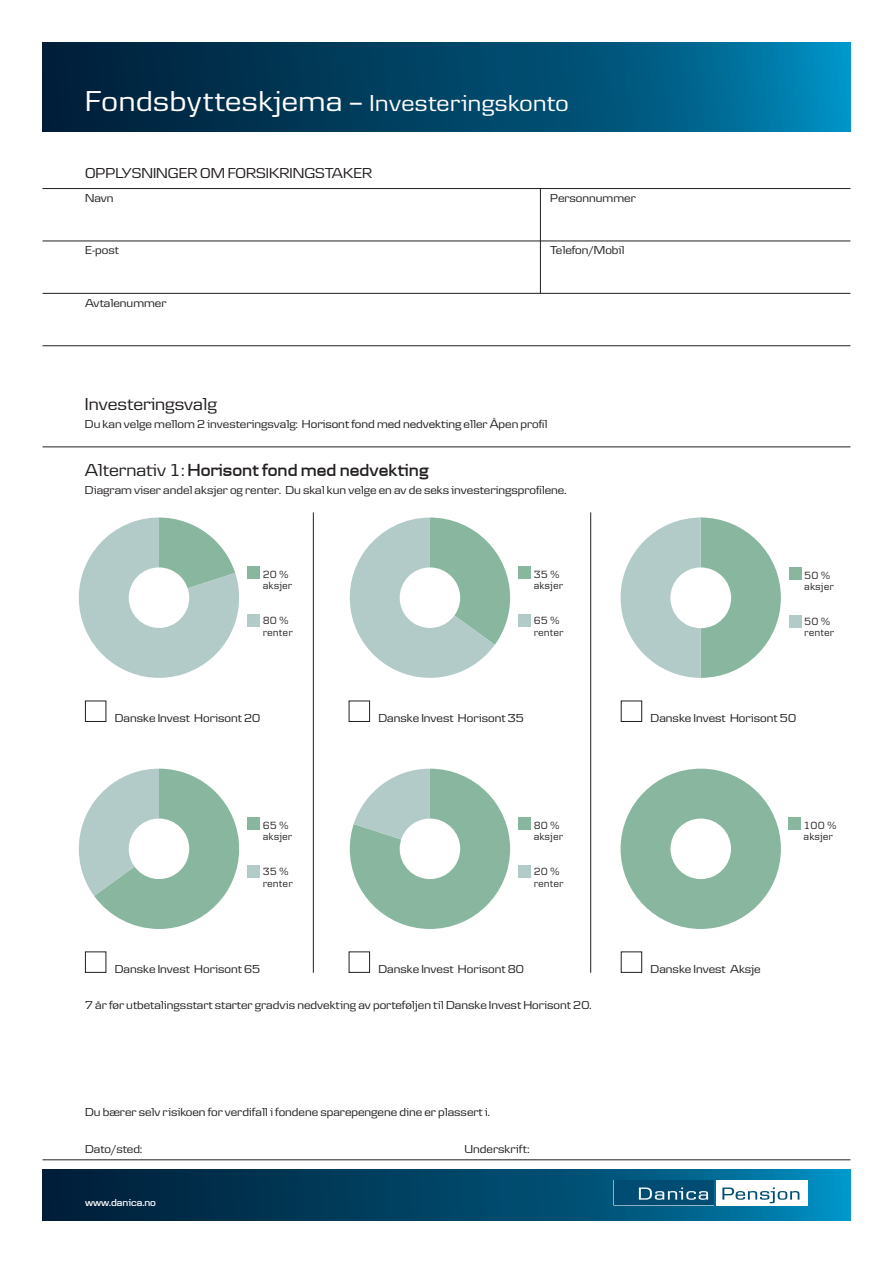
<style>
.page{position:relative;width:893px;height:1263px;background:#fff}
.page>*{position:absolute;margin:0;border:0;box-sizing:border-box;transform-origin:0 0}
.t1{font:30px "Danske Headline";letter-spacing:.02em;color:#fff}
.t2{font:700 18px "Danske Headline";color:#231f20}
.t3{font:18px "Danske Headline";color:#231f20}
.t4{font:15px "Danske Headline";color:#231f20}
.t5{font:12px "Danske Headline";color:#231f20}
.t6{font:10.8px/11.6px "Danske Text";color:#231f20}
.t7{font:600 10.5px "Danske Headline";color:#fff}
.s1{font-size:24px}
.s2{font-style:inherit}
.s3{font-weight:400}
</style>
<div class="page">
<svg style="left:350px;top:769px;width:160px;height:160px"></svg>
<svg style="left:78px;top:769px;width:161px;height:160px"></svg>
<svg style="left:349px;top:517px;width:161px;height:161px"></svg>
<svg style="left:78px;top:517px;width:171px;height:161px"></svg>
<div style="left:788px;top:817px;width:13px;height:13px;background:#89b69f"></div>
<div style="left:247px;top:817px;width:13px;height:13px;background:#89b69f"></div>
<div style="left:247px;top:865px;width:13px;height:12px;background:#b2cbc8"></div>
<svg style="left:621px;top:769px;width:160px;height:160px"></svg>
<svg style="left:621px;top:517px;width:160px;height:161px"></svg>
<div style="left:247px;top:566px;width:13px;height:13px;background:#89b69f"></div>
<div style="left:247px;top:614px;width:13px;height:12px;background:#b2cbc8"></div>
<div style="left:789px;top:567px;width:12px;height:13px;background:#89b69f"></div>
<div style="left:789px;top:615px;width:12px;height:12px;background:#b2cbc8"></div>
<div style="left:129px;top:567px;width:60px;height:61px;background:#fff;border-radius:50%"></div>
<div style="left:129px;top:818px;width:60px;height:61px;background:#fff;border-radius:50%"></div>
<div style="left:518px;top:817px;width:13px;height:13px;background:#89b69f"></div>
<div style="left:518px;top:865px;width:13px;height:12px;background:#b2cbc8"></div>
<div style="left:400px;top:818px;width:60px;height:61px;background:#fff;border-radius:50%"></div>
<div style="left:518px;top:566px;width:13px;height:13px;background:#89b69f"></div>
<div style="left:518px;top:614px;width:13px;height:12px;background:#b2cbc8"></div>
<div style="left:400px;top:567px;width:60px;height:61px;background:#fff;border-radius:50%"></div>
<svg style="left:43px;top:43px;width:807px;height:89px;background:#00496c"></svg>
<hr style="left:43px;top:188px;width:807px;height:1px;background:#231f20">
<hr style="left:43px;top:241px;width:807px;height:1px;background:#231f20">
<hr style="left:43px;top:293px;width:807px;height:1px;background:#231f20">
<hr style="left:43px;top:345px;width:807px;height:1px;background:#231f20">
<hr style="left:43px;top:446px;width:807px;height:1px;background:#231f20">
<hr style="left:43px;top:1159px;width:807px;height:1px;background:#231f20">
<hr style="left:540px;top:188px;width:1px;height:106px;background:#231f20">
<svg style="left:43px;top:1169px;width:807px;height:51px;background:#004567"></svg>
<div style="left:716px;top:1180px;width:92px;height:25px;background:#fff"></div>
<svg style="left:613px;top:1180px;width:101px;height:25px;background:#1a5e80"></svg>
<svg style="left:722px;top:1187px;width:77px;height:16px"></svg>
<div style="left:85px;top:701px;width:21px;height:21px;border:1px solid #231f20"></div>
<div style="left:85px;top:951px;width:21px;height:22px;border:1px solid #231f20"></div>
<div style="left:349px;top:701px;width:21px;height:21px;border:1px solid #231f20"></div>
<div style="left:349px;top:951px;width:21px;height:22px;border:1px solid #231f20"></div>
<div style="left:621px;top:701px;width:21px;height:21px;border:1px solid #231f20"></div>
<div style="left:621px;top:951px;width:21px;height:22px;border:1px solid #231f20"></div>
<hr style="left:313px;top:512px;width:1px;height:461px;background:#231f20">
<hr style="left:590px;top:512px;width:1px;height:461px;background:#231f20">
<h1 class="t1" style="left:85px;top:84px;width:485px">Fondsbytteskjema – <span class="s1">Investeringskonto</span></h1>
<p class="t4" style="left:85px;top:164px;width:289px">OPPLYSNINGER OM FORSIKRINGSTAKER</p>
<p class="t5" style="left:85px;top:191px;width:30px">Navn</p>
<p class="t5" style="left:550px;top:191px;width:87px">Personnummer</p>
<p class="t5" style="left:85px;top:243px;width:36px">E-post</p>
<p class="t5" style="left:550px;top:243px;width:76px">Telefon/Mobil</p>
<p class="t5" style="left:85px;top:296px;width:83px">Avtalenummer</p>
<h2 class="t3" style="left:85px;top:393px;width:133px">Investeringsvalg</h2>
<p class="t5" style="left:85px;top:417px;width:464px">Du kan velge mellom 2 investeringsvalg: <span class="s2">Horisont fond med nedvekting</span> eller Åpen profil</p>
<h2 class="t2" style="left:85px;top:459px;width:345px"><span class="s3">Alternativ 1:</span> Horisont fond med nedvekting</h2>
<p class="t5" style="left:85px;top:483px;width:483px">Diagram viser andel aksjer og renter. Du skal kun velge en av de seks investeringsprofilene.</p>
<p class="t6" style="left:263px;top:568px;width:31px">20 % aksjer</p>
<p class="t6" style="left:263px;top:614px;width:32px">80 % renter</p>
<p class="t5" style="left:115px;top:711px;width:147px">Danske Invest Horisont 20</p>
<p class="t6" style="left:534px;top:568px;width:31px">35 % aksjer</p>
<p class="t6" style="left:534px;top:614px;width:32px">65 % renter</p>
<p class="t5" style="left:378px;top:711px;width:147px">Danske Invest Horisont 35</p>
<p class="t6" style="left:804px;top:569px;width:31px">50 % aksjer</p>
<p class="t6" style="left:804px;top:615px;width:32px">50 % renter</p>
<p class="t5" style="left:651px;top:711px;width:147px">Danske Invest Horisont 50</p>
<p class="t6" style="left:263px;top:819px;width:31px">65 % aksjer</p>
<p class="t6" style="left:263px;top:865px;width:32px">35 % renter</p>
<p class="t5" style="left:115px;top:962px;width:147px">Danske Invest Horisont 65</p>
<p class="t6" style="left:534px;top:819px;width:31px">80 % aksjer</p>
<p class="t6" style="left:534px;top:865px;width:32px">20 % renter</p>
<p class="t5" style="left:378px;top:962px;width:147px">Danske Invest Horisont 80</p>
<p class="t5" style="left:85px;top:998px;width:508px">7 år før utbetalingsstart starter gradvis nedvekting av porteføljen til Danske Invest Horisont 20.</p>
<p class="t5" style="left:85px;top:1105px;width:406px">Du bærer selv risikoen for verdifall i fondene sparepengene dine er plassert i.</p>
<p class="t5" style="left:85px;top:1142px;width:58px">Dato/sted:</p>
<p class="t5" style="left:465px;top:1142px;width:66px">Underskrift:</p>
<p class="t7" style="left:85px;top:1196px;width:72px">www.danica.no</p>
<p class="t6" style="left:804px;top:819px;width:35px">100 % aksjer</p>
<p class="t5" style="left:651px;top:962px;width:112px">Danske Invest Aksje</p>
</div>
